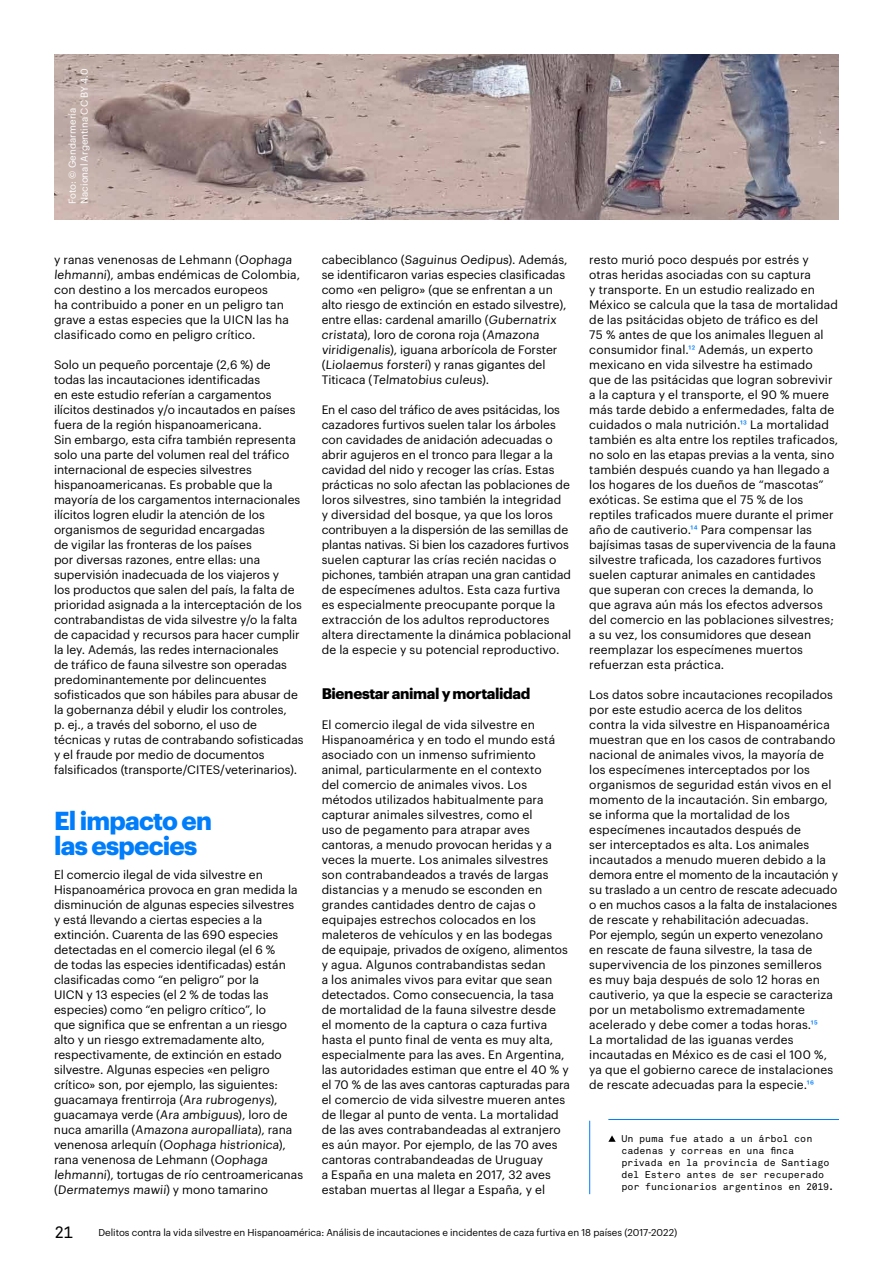
<style>
.page{position:relative;width:893px;height:1263px;background:#fff}
.page>*{position:absolute;margin:0;border:0;box-sizing:border-box;transform-origin:0 0}
.t1{font:700 25.5px/25.5px "Graphik";letter-spacing:-.03em;color:#007dfa}
.t2{font:16.5px "Akkurat Mono Pro";color:#000}
.t3{font:700 15px "Graphik";letter-spacing:-.02em;color:#000}
.t4{font:12px/15px "Graphik";letter-spacing:.005em;color:#000}
.t5{font:9.75px/12px "Akkurat Mono Pro";color:#000}
.t6{font:9.75px "Graphik";color:#000}
.t7{font:9.75px/12px "Graphik";color:#fff}
.s1{color:#007dfa}
</style>
<div class="page">
<hr style="left:589px;top:1121px;width:1px;height:73px;background:#007dfa">
<hr style="left:608px;top:1119px;width:231px;height:1px;background:#007dfa">
<svg style="left:608px;top:1135px;width:8px;height:7px"></svg>
<img style="left:54px;top:54px;width:785px;height:165px">
<p class="t7" style="left:66px;top:204px;width:137px;rotate:-90deg">Foto: © Gendarmería<br>Nacional Argentina CC BY 4.0</p>
<p class="t4" style="left:54px;top:251px;width:248px">y ranas venenosas de Lehmann (Oophaga lehmanni), ambas endémicas de Colombia, con destino a los mercados europeos<br>ha contribuido a poner en un peligro tan grave a estas especies que la UICN las ha clasificado como en peligro crítico.</p>
<p class="t4" style="left:54px;top:356px;width:251px">Solo un pequeño porcentaje (2,6 %) de todas las incautaciones identificadas<br>en este estudio referían a cargamentos ilícitos destinados y/o incautados en países fuera de la región hispanoamericana.<br>Sin embargo, esta cifra también representa solo una parte del volumen real del tráfico internacional de especies silvestres hispanoamericanas. Es probable que la mayoría de los cargamentos internacionales ilícitos logren eludir la atención de los organismos de seguridad encargadas<br>de vigilar las fronteras de los países<br>por diversas razones, entre ellas: una supervisión inadecuada de los viajeros y<br>los productos que salen del país, la falta de prioridad asignada a la interceptación de los contrabandistas de vida silvestre y/o la falta de capacidad y recursos para hacer cumplir la ley. Además, las redes internacionales<br>de tráfico de fauna silvestre son operadas predominantemente por delincuentes sofisticados que son hábiles para abusar de la gobernanza débil y eludir los controles,<br>p. ej., a través del soborno, el uso de técnicas y rutas de contrabando sofisticadas y el fraude por medio de documentos falsificados (transporte/CITES/veterinarios).</p>
<h1 class="t1" style="left:54px;top:805px;width:159px">El impacto en las especies</h1>
<p class="t4" style="left:54px;top:866px;width:251px">El comercio ilegal de vida silvestre en Hispanoamérica provoca en gran medida la disminución de algunas especies silvestres y está llevando a ciertas especies a la extinción. Cuarenta de las 690 especies detectadas en el comercio ilegal (el 6 %<br>de todas las especies identificadas) están clasificadas como “en peligro” por la<br>UICN y 13 especies (el 2 % de todas las especies) como “en peligro crítico”, lo<br>que significa que se enfrentan a un riesgo alto y un riesgo extremadamente alto, respectivamente, de extinción en estado silvestre. Algunas especies «en peligro crítico» son, por ejemplo, las siguientes: guacamaya frentirroja (Ara rubrogenys), guacamaya verde (Ara ambiguus), loro de nuca amarilla (Amazona auropalliata), rana venenosa arlequín (Oophaga histrionica), rana venenosa de Lehmann (Oophaga lehmanni), tortugas de río centroamericanas (Dermatemys mawii) y mono tamarino</p>
<p class="t4" style="left:322px;top:251px;width:247px">cabeciblanco (Saguinus Oedipus). Además, se identificaron varias especies clasificadas como «en peligro» (que se enfrentan a un alto riesgo de extinción en estado silvestre), entre ellas: cardenal amarillo (Gubernatrix cristata), loro de corona roja (Amazona viridigenalis), iguana arborícola de Forster (Liolaemus forsteri) y ranas gigantes del Titicaca (Telmatobius culeus).</p>
<p class="t4" style="left:322px;top:401px;width:251px">En el caso del tráfico de aves psitácidas, los cazadores furtivos suelen talar los árboles con cavidades de anidación adecuadas o abrir agujeros en el tronco para llegar a la cavidad del nido y recoger las crías. Estas prácticas no solo afectan las poblaciones de loros silvestres, sino también la integridad<br>y diversidad del bosque, ya que los loros contribuyen a la dispersión de las semillas de plantas nativas. Si bien los cazadores furtivos suelen capturar las crías recién nacidas o pichones, también atrapan una gran cantidad de especímenes adultos. Esta caza furtiva es especialmente preocupante porque la extracción de los adultos reproductores altera directamente la dinámica poblacional de la especie y su potencial reproductivo.</p>
<p class="t3" style="left:322px;top:682px;width:210px">Bienestar animal y mortalidad</p>
<p class="t4" style="left:322px;top:716px;width:250px">El comercio ilegal de vida silvestre en Hispanoamérica y en todo el mundo está asociado con un inmenso sufrimiento animal, particularmente en el contexto<br>del comercio de animales vivos. Los métodos utilizados habitualmente para capturar animales silvestres, como el<br>uso de pegamento para atrapar aves cantoras, a menudo provocan heridas y a veces la muerte. Los animales silvestres son contrabandeados a través de largas distancias y a menudo se esconden en grandes cantidades dentro de cajas o equipajes estrechos colocados en los maleteros de vehículos y en las bodegas<br>de equipaje, privados de oxígeno, alimentos y agua. Algunos contrabandistas sedan<br>a los animales vivos para evitar que sean detectados. Como consecuencia, la tasa de mortalidad de la fauna silvestre desde<br>el momento de la captura o caza furtiva hasta el punto final de venta es muy alta, especialmente para las aves. En Argentina, las autoridades estiman que entre el 40 % y el 70 % de las aves cantoras capturadas para el comercio de vida silvestre mueren antes de llegar al punto de venta. La mortalidad de las aves contrabandeadas al extranjero es aún mayor. Por ejemplo, de las 70 aves cantoras contrabandeadas de Uruguay<br>a España en una maleta en 2017, 32 aves estaban muertas al llegar a España, y el</p>
<p class="t4" style="left:589px;top:251px;width:250px">resto murió poco después por estrés y otras heridas asociadas con su captura<br>y transporte. En un estudio realizado en México se calcula que la tasa de mortalidad de las psitácidas objeto de tráfico es del<br>75 % antes de que los animales lleguen al consumidor final.<span class="s1">12</span> Además, un experto mexicano en vida silvestre ha estimado<br>que de las psitácidas que logran sobrevivir a la captura y el transporte, el 90 % muere más tarde debido a enfermedades, falta de cuidados o mala nutrición.<span class="s1">13</span> La mortalidad también es alta entre los reptiles traficados, no solo en las etapas previas a la venta, sino también después cuando ya han llegado a los hogares de los dueños de “mascotas” exóticas. Se estima que el 75 % de los reptiles traficados muere durante el primer año de cautiverio.<span class="s1">14</span> Para compensar las bajísimas tasas de supervivencia de la fauna silvestre traficada, los cazadores furtivos suelen capturar animales en cantidades que superan con creces la demanda, lo<br>que agrava aún más los efectos adversos del comercio en las poblaciones silvestres; a su vez, los consumidores que desean reemplazar los especímenes muertos refuerzan esta práctica.</p>
<p class="t4" style="left:589px;top:686px;width:250px">Los datos sobre incautaciones recopilados por este estudio acerca de los delitos contra la vida silvestre en Hispanoamérica muestran que en los casos de contrabando nacional de animales vivos, la mayoría de los especímenes interceptados por los organismos de seguridad están vivos en el momento de la incautación. Sin embargo, se informa que la mortalidad de los especímenes incautados después de<br>ser interceptados es alta. Los animales incautados a menudo mueren debido a la demora entre el momento de la incautación y su traslado a un centro de rescate adecuado o en muchos casos a la falta de instalaciones de rescate y rehabilitación adecuadas.<br>Por ejemplo, según un experto venezolano en rescate de fauna silvestre, la tasa de supervivencia de los pinzones semilleros<br>es muy baja después de solo 12 horas en cautiverio, ya que la especie se caracteriza por un metabolismo extremadamente acelerado y debe comer a todas horas.<span class="s1">15<br></span>La mortalidad de las iguanas verdes incautadas en México es de casi el 100 %, ya que el gobierno carece de instalaciones de rescate adecuadas para la especie.<span class="s1">16</span></p>
<p class="t5" style="left:621px;top:1132px;width:214px">Un puma fue atado a un árbol con cadenas y correas en una finca privada en la provincia de Santiago del Estero antes de ser recuperado por funcionarios argentinos en 2019.</p>
<h2 class="t2" style="left:54px;top:1222px;width:21px">21</h2>
<p class="t6" style="left:98px;top:1225px;width:580px">Delitos contra la vida silvestre en Hispanoamérica: Análisis de incautaciones e incidentes de caza furtiva en 18 países (2017-2022)</p>
</div>
